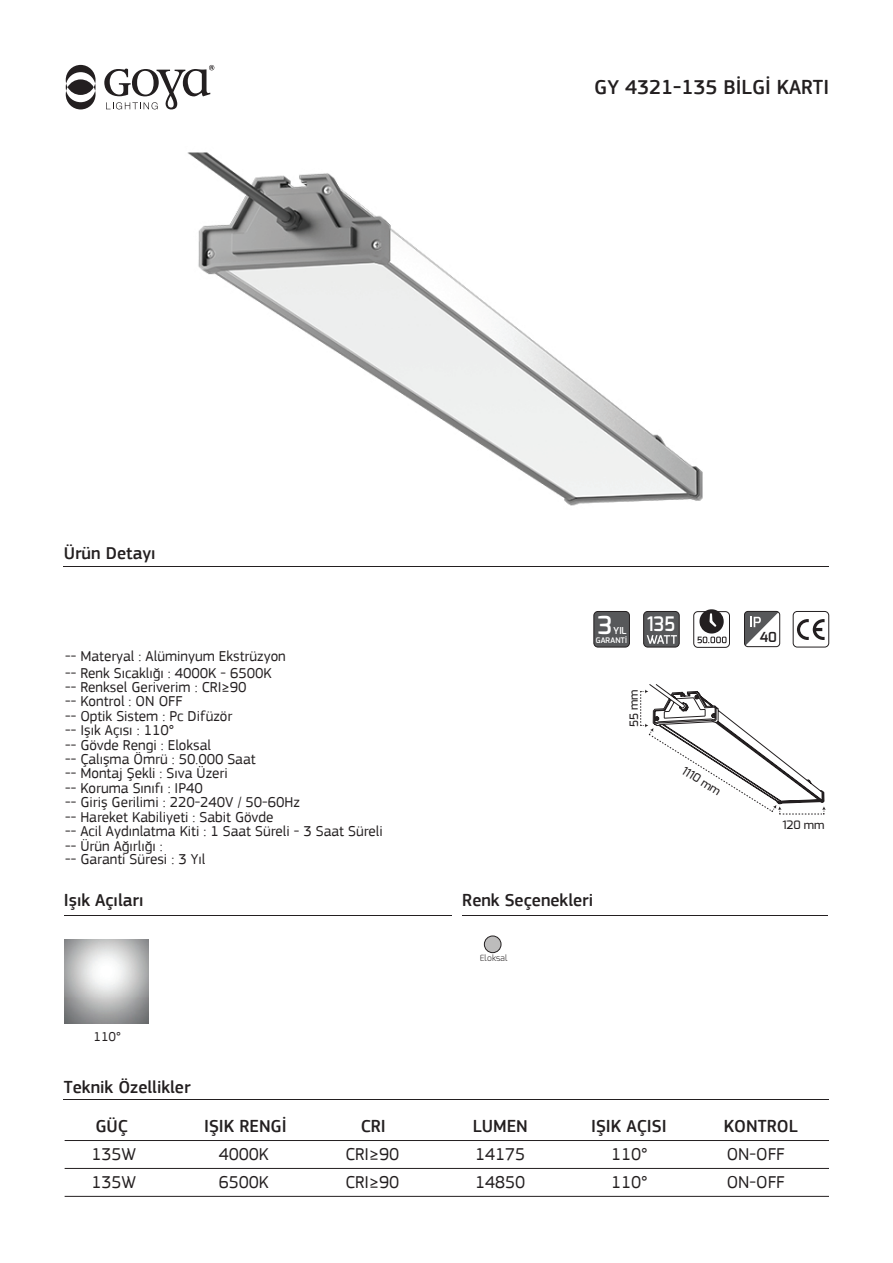
<style>
.page{position:relative;width:893px;height:1263px;background:#fff}
.page>*{position:absolute;margin:0;border:0;box-sizing:border-box;transform-origin:0 0}
.t1{font:600 24.9px "Exo";color:#fff}
.t2{font:500 21px "PF Square Sans Pro";color:#231f20}
.t3{font:600 19.95px "Exo";color:#fff;scale:.89 1}
.t4{font:500 18px/39px "PF Square Sans Pro";color:#231f20}
.t5{font:18px "PF Square Sans Pro";color:#231f20}
.t6{font:15px/14.4px "PF Square Sans Pro";color:#231f20}
.t7{font:600 13.8px "Exo";color:#231f20}
.t8{font:13.5px "PF Square Sans Pro";color:#231f20}
.t9{font:500 11.55px "Exo";letter-spacing:-.005em;color:#231f20}
.t10{font:600 9.45px "Exo";color:#fff}
.t11{font:300 8.55px "Exo";color:#231f20}
.t12{font:600 7.65px "Exo";color:#fff}
</style>
<div class="page">
<hr style="left:64px;top:915px;width:387px;height:1px;background:#231f20">
<hr style="left:64px;top:566px;width:765px;height:1px;background:#231f20">
<hr style="left:462px;top:915px;width:366px;height:1px;background:#231f20">
<svg style="left:66px;top:65px;width:30px;height:44px"></svg>
<svg style="left:104px;top:65px;width:110px;height:44px"></svg>
<div style="left:644px;top:611px;width:35px;height:36px;background:#57585a;border-radius:4px"></div>
<div style="left:643px;top:611px;width:37px;height:36px;border:1px solid #231f20;border-radius:4px"></div>
<svg style="left:647px;top:635px;width:30px;height:9px"></svg>
<div style="left:793px;top:611px;width:36px;height:36px;border:1px solid #231f20;border-radius:4px"></div>
<svg style="left:797px;top:619px;width:28px;height:21px"></svg>
<div style="left:594px;top:611px;width:35px;height:36px;background:#57585a;border-radius:4px"></div>
<div style="left:593px;top:611px;width:37px;height:36px;border:1px solid #231f20;border-radius:4px"></div>
<img style="left:64px;top:939px;width:84px;height:85px">
<div style="left:693px;top:611px;width:37px;height:37px;border:1px solid #231f20;border-radius:4px"></div>
<svg style="left:697px;top:609px;width:29px;height:34px"></svg>
<div style="left:744px;top:611px;width:36px;height:36px;border:1px solid #231f20;border-radius:4px"></div>
<svg style="left:744px;top:611px;width:34px;height:34px"></svg>
<div style="left:484px;top:936px;width:17px;height:17px;background:#bdbcbc;border-radius:50%"></div>
<div style="left:484px;top:936px;width:17px;height:17px;border:1px solid #231f20;border-radius:50%"></div>
<hr style="left:64px;top:1099px;width:765px;height:1px;background:#231f20">
<hr style="left:65px;top:1196px;width:764px;height:1px;background:#231f20">
<hr style="left:65px;top:1168px;width:764px;height:1px;background:#231f20">
<hr style="left:65px;top:1140px;width:764px;height:1px;background:#231f20">
<svg style="left:640px;top:684px;width:186px;height:131px"></svg>
<img style="left:187px;top:152px;width:516px;height:354px">
<p class="t4" style="left:64px;top:534px;width:93px">Ürün Detayı</p>
<p class="t6" style="left:65px;top:647px;width:222px;line-height:16.8px">-- Materyal : Alüminyum Ekstrüzyon -- Renk Sıcaklığı : 4000K - 6500K</p>
<p class="t6" style="left:65px;top:680px;width:319px">-- Renksel Geriverim : CRI≥90<br>-- Kontrol : ON OFF<br>-- Optik Sistem : Pc Difüzör<br>-- Işık Açısı : 110°<br>-- Gövde Rengi : Eloksal<br>-- Çalışma Ömrü : 50.000 Saat<br>-- Montaj Şekli : Sıva Üzeri<br>-- Koruma Sınıfı : IP40<br>-- Giriş Gerilimi : 220-240V / 50-60Hz<br>-- Hareket Kabiliyeti : Sabit Gövde<br>-- Acil Aydınlatma Kiti : 1 Saat Süreli - 3 Saat Süreli -- Ürün Ağırlığı :<br>-- Garanti Süresi : 3 Yıl</p>
<h2 class="t2" style="left:594px;top:75px;width:236px">GY 4321-135 BİLGİ KARTI</h2>
<h1 class="t1" style="left:598px;top:609px;width:16px">3</h1>
<p class="t10" style="left:613px;top:624px;width:15px">YIL</p>
<p class="t12" style="left:596px;top:635px;width:33px">GARANTİ</p>
<h3 class="t3" style="left:647px;top:611px;width:33px">135</h3>
<p class="t9" style="left:626px;top:727px;width:39px;rotate:-90deg">55 mm</p>
<p class="t9" style="left:687px;top:763px;width:45px;rotate:33deg">1110 mm</p>
<p class="t7" style="left:760px;top:629px;width:19px">40</p>
<p class="t9" style="left:782px;top:817px;width:44px">120 mm</p>
<p class="t4" style="left:64px;top:881px;width:81px">Işık Açıları</p>
<p class="t4" style="left:462px;top:881px;width:132px">Renk Seçenekleri</p>
<p class="t8" style="left:94px;top:1028px;width:29px">110°</p>
<p class="t11" style="left:480px;top:953px;width:29px">Eloksal</p>
<p class="t4" style="left:95px;top:1068px;width:97px;text-indent:-32px">Teknik Özellikler<br>GÜÇ</p>
<p class="t5" style="left:91px;top:1144px;width:46px">135W</p>
<p class="t5" style="left:219px;top:1144px;width:51px">4000K</p>
<p class="t5" style="left:345px;top:1144px;width:55px">CRI≥90</p>
<p class="t5" style="left:475px;top:1144px;width:52px">14175</p>
<p class="t5" style="left:611px;top:1144px;width:38px">110°</p>
<p class="t5" style="left:727px;top:1144px;width:60px">ON-OFF</p>
<p class="t4" style="left:204px;top:1107px;width:84px">IŞIK RENGİ</p>
<p class="t4" style="left:361px;top:1107px;width:27px">CRI</p>
<p class="t4" style="left:473px;top:1107px;width:57px">LUMEN</p>
<p class="t4" style="left:591px;top:1107px;width:77px">IŞIK AÇISI</p>
<p class="t4" style="left:724px;top:1107px;width:75px">KONTROL</p>
<p class="t5" style="left:91px;top:1172px;width:46px">135W</p>
<p class="t5" style="left:219px;top:1172px;width:51px">6500K</p>
<p class="t5" style="left:345px;top:1172px;width:55px">CRI≥90</p>
<p class="t5" style="left:475px;top:1172px;width:52px">14850</p>
<p class="t5" style="left:611px;top:1172px;width:38px">110°</p>
<p class="t5" style="left:727px;top:1172px;width:60px">ON-OFF</p>
</div>
